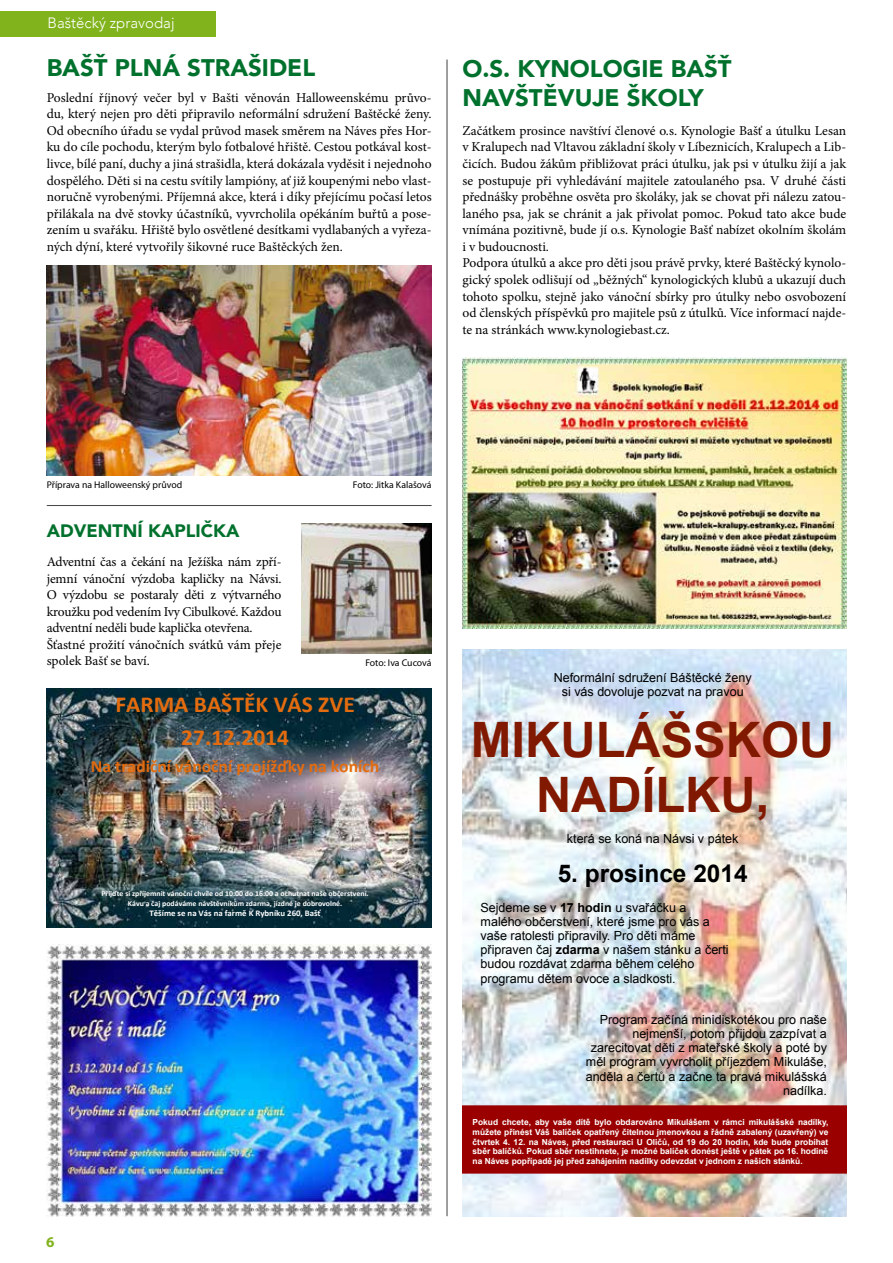
<style>
.page{position:relative;width:893px;height:1263px;background:#fff}
.page>*{position:absolute;margin:0;border:0;box-sizing:border-box;transform-origin:0 0}
.t1{font:700 48.9px/54.8px "Arial";color:#811900;text-align:center}
.t2{font:700 24.45px "Arial";color:#000}
.t3{font:900 24px/28.8px "Avenir";color:#00712d}
.t4{font:700 22.95px/32.7px "Calibri";color:#e46c0f;text-align:center}
.t5{font:900 18px "Avenir";color:#00712d}
.t6{font:700 17.25px "Calibri";color:#e46c0f}
.t7{font:300 15px "Avenir";color:#fff}
.t8{font:700 15px "Myriad Pro";color:#81b31c}
.t9{font:13.5px/16.6px "Minion Pro";letter-spacing:-.005em;color:#000}
.t10{font:12.6px/14.1px "Arial";color:#000;text-align:center}
.t11{font:9.75px "Myriad Pro";color:#000}
.t12{font:700 8.55px "Calibri";color:#fff}
.t13{font:700 8.4px/9.6px "Arial";color:#fff;text-align:justify}
.t14{font:700 7.65px/9.3px "Calibri";color:#fff;text-align:center}
.s1{font-weight:700}
</style>
<div class="page">
<div style="left:0;top:11px;width:216px;height:25px;background:#81b31c"></div>
<img style="left:47px;top:945px;width:385px;height:271px">
<img style="left:47px;top:688px;width:385px;height:239px">
<img style="left:462px;top:649px;width:384px;height:567px">
<div style="left:462px;top:1105px;width:384px;height:68px;background:#9a0000"></div>
<img style="left:462px;top:358px;width:384px;height:270px">
<hr style="left:446px;top:60px;width:2px;height:1156px;background:#4b4b4d">
<img style="left:47px;top:266px;width:385px;height:209px">
<img style="left:301px;top:524px;width:131px;height:129px">
<hr style="left:47px;top:505px;width:385px;height:1px;background:#4b4b4d">
<p class="t7" style="left:48px;top:14px;width:128px">Baštěcký zpravodaj</p>
<h3 class="t3" style="left:47px;top:53px;width:270px">BAŠŤ PLNÁ STRAŠIDEL</h3>
<p class="t9" style="left:47px;top:89px;width:386px;text-align:justify">Poslední říjnový večer byl v Bašti věnován Halloweenskému průvo&shy;du, který nejen pro děti připravilo neformální sdružení Baštěcké ženy.<br>Od obecního úřadu se vydal průvod masek směrem na Náves přes Hor&shy;ku do cíle pochodu, kterým bylo fotbalové hřiště. Cestou potkával kost&shy;livce, bílé paní, duchy a jiná strašidla, která dokázala vyděsit i nejednoho dospělého. Děti si na cestu svítily lampióny, ať již koupenými nebo vlast&shy;noručně vyrobenými. Příjemná akce, která i díky přejícímu počasí letos přilákala na dvě stovky účastníků, vyvrcholila opékáním buřtů a pose&shy;zením u svařáku. Hřiště bylo osvětlené desítkami vydlabaných a vyřeza&shy;ných dýní, které vytvořily šikovné ruce Baštěckých žen.</p>
<h3 class="t3" style="left:462px;top:54px;width:271px">O.S. KYNOLOGIE BAŠŤ<br>NAVŠTĚVUJE ŠKOLY</h3>
<p class="t9" style="left:462px;top:122px;width:385px">Začátkem prosince navštíví členové o.s. Kynologie Bašť a útulku Lesan v Kralupech nad Vltavou základní školy v Líbeznicích, Kralupech a Lib&shy;čicích. Budou žákům přibližovat práci útulku, jak psi v útulku žijí a jak se postupuje při vyhledávání majitele zatoulaného psa. V druhé části přednášky proběhne osvěta pro školáky, jak se chovat při nálezu zatou&shy;laného psa, jak se chránit a jak přivolat pomoc. Pokud tato akce bude vnímána pozitivně, bude jí o.s. Kynologie Bašť nabízet okolním školám i v budoucnosti.<br>Podpora útulků a akce pro děti jsou právě prvky, které Baštěcký kynolo&shy;gický spolek odlišují od „běžných“ kynologických klubů a ukazují duch tohoto spolku, stejně jako vánoční sbírky pro útulky nebo osvobození od členských příspěvků pro majitele psů z útulků. Více informací najde&shy;te na stránkách www.kynologiebast.cz.</p>
<p class="t11" style="left:47px;top:479px;width:137px">Příprava na Halloweenský průvod</p>
<p class="t11" style="left:353px;top:479px;width:80px">Foto: Jitka Kalašová</p>
<h3 class="t5" style="left:47px;top:515px;width:194px">ADVENTNÍ KAPLIČKA</h3>
<p class="t9" style="left:47px;top:553px;width:236px">Adventní čas a čekání na Ježíška nám zpří&shy;jemní vánoční výzdoba kapličky na Návsi.<br>O výzdobu se postaraly děti z výtvarného kroužku pod vedením Ivy Cibulkové. Každou adventní neděli bude kaplička otevřena.<br>Šťastné prožití vánočních svátků vám přeje spolek Bašť se baví.</p>
<p class="t11" style="left:365px;top:656px;width:68px">Foto: Iva Cucová</p>
<h3 class="t4" style="left:116px;top:688px;width:241px">FARMA BAŠTĚK VÁS ZVE<br>27.12.2014</h3>
<p class="t6" style="left:91px;top:754px;width:290px">Na tradiční vánoční projížďky na koních</p>
<p class="t14" style="left:101px;top:889px;width:269px">Přijďte si zpříjemnit vánoční chvíle od 10:00 do 16:00 a ochutnat naše občerstvení.<br>Kávu a čaj podáváme návštěvníkům zdarma, jízdné je dobrovolné.</p>
<p class="t12" style="left:150px;top:907px;width:173px">Těšíme se na Vás na farmě K Rybníku 260, Bašť</p>
<p class="t8" style="left:46px;top:1232px;width:10px">6</p>
<p class="t10" style="left:554px;top:671px;width:199px">Neformální sdružení Báštěcké ženy si vás dovoluje pozvat na pravou</p>
<h1 class="t1" style="left:471px;top:712px;width:365px">MIKULÁŠSKOU<br>NADÍLKU,</h1>
<p class="t10" style="left:567px;top:832px;width:173px">která se koná na Návsi v pátek</p>
<h2 class="t2" style="left:558px;top:860px;width:191px">5. prosince 2014</h2>
<p class="t10" style="left:480px;top:901px;width:250px;text-align:left">Sejdeme se v <span class="s1">17 hodin</span> u svařáčku a malého občerstvení, které jsme pro vás a vaše ratolesti připravily. Pro děti máme připraven čaj <span class="s1">zdarma</span> v našem stánku a čerti budou rozdávat zdarma během celého programu dětem ovoce a sladkosti.</p>
<p class="t10" style="left:586px;top:1014px;width:243px;text-align:right">Program začíná minidiskotékou pro naše nejmenší, potom přijdou zazpívat a zarecitovat děti z mateřské školy a poté by měl program vyvrcholit příjezdem Mikuláše, anděla a čertů a začne ta pravá mikulášská nadílka.</p>
<p class="t13" style="left:473px;top:1117px;width:357px">Pokud chcete, aby vaše dítě bylo obdarováno Mikulášem v rámci mikulášské nadílky, můžete přinést Váš balíček opatřený čitelnou jmenovkou a řádně zabalený (uzavřený) ve čtvrtek 4. 12. na Náves, před restauraci U Oličů, od 19 do 20 hodin, kde bude probíhat sběr balíčků. Pokud sběr nestihnete, je možné balíček donést ještě v pátek po 16. hodině na Náves popřípadě jej před zahájením nadílky odevzdat v jednom z našich stánků.</p>
</div>
